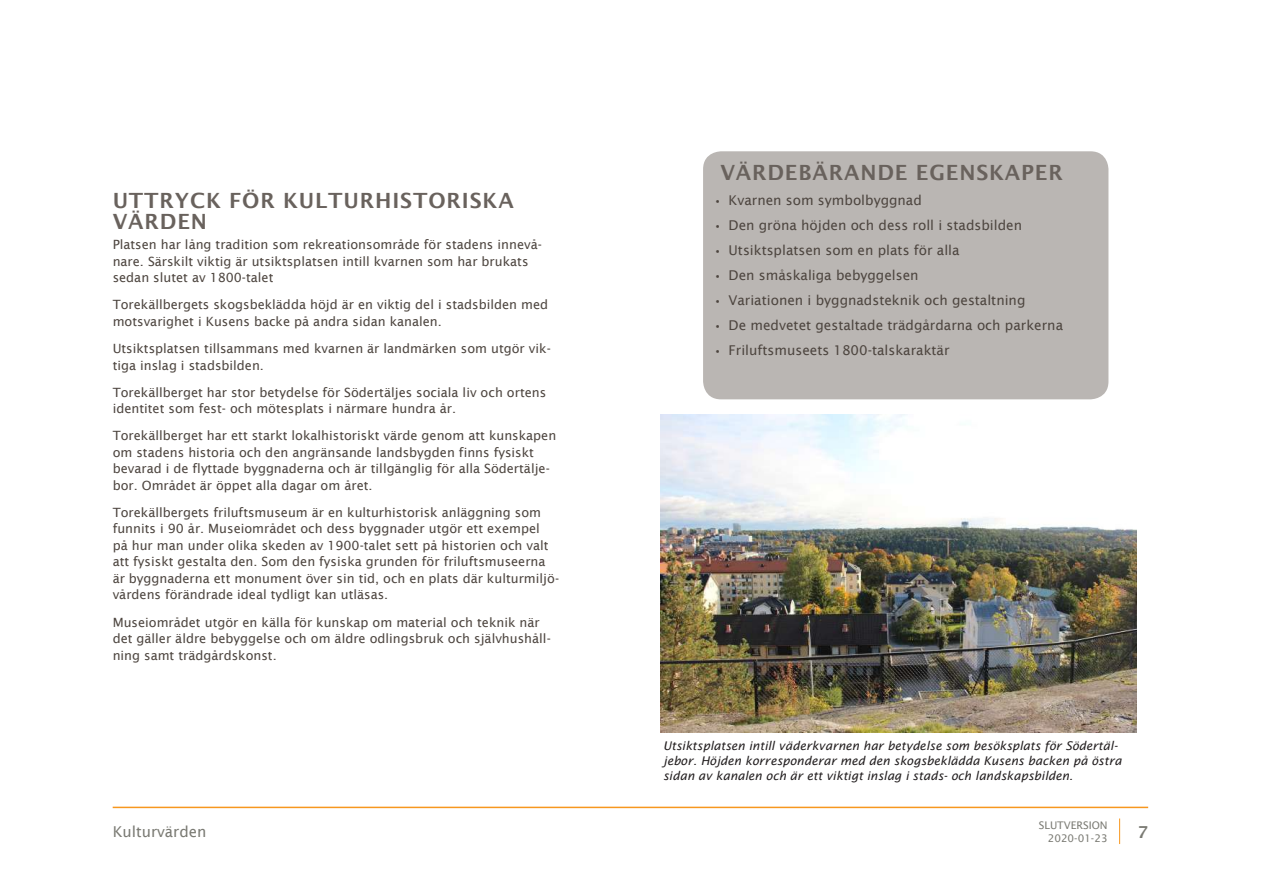
<style>
.page{position:relative;width:1263px;height:893px;background:#fff}
.page>*{position:absolute;margin:0;border:0;box-sizing:border-box;transform-origin:0 0}
.t1{font:600 21px/21px "Lucida Sans";letter-spacing:.04em;color:#69625d}
.t2{font:600 16.5px "Lucida Sans";color:#7a7a73}
.t3{font:15px "Lucida Sans";color:#7a7a73}
.t4{font:13.5px "Lucida Sans";color:#4d453f}
.t5{font:12.75px/16.5px "Lucida Sans";color:#4d453f}
.t6{font:italic 12px/15px "Lucida Sans";color:#231f20}
.t7{font:10.5px/12.6px "Lucida Sans";color:#7a7a73;text-align:right}
.s1{font-family:"Myriad Pro"}
</style>
<div class="page">
<hr style="left:113px;top:807px;width:1035px;height:1px;background:#f7971f">
<svg style="left:1119px;top:818px;width:1px;height:26px"></svg>
<div style="left:703px;top:151px;width:405px;height:248px;background:#bab6b3;border-radius:18px"></div>
<img style="left:660px;top:415px;width:477px;height:318px">
<h2 class="t1" style="left:113px;top:189px;width:403px">UTTRYCK FÖR KULTURHISTORISKA<br>VÄRDEN</h2>
<p class="t5" style="left:113px;top:236px;width:431px">Platsen har lång tradition som rekreationsområde för stadens innevå&shy;nare. Särskilt viktig är utsiktsplatsen intill kvarnen som har brukats sedan slutet av 1800-talet</p>
<p class="t5" style="left:113px;top:297px;width:437px">Torekällbergets skogsbeklädda höjd är en viktig del i stadsbilden med motsvarighet i Kusens backe på andra sidan kanalen.</p>
<p class="t5" style="left:113px;top:340px;width:440px">Utsiktsplatsen tillsammans med kvarnen är landmärken som utgör vik&shy;tiga inslag i stadsbilden.</p>
<p class="t5" style="left:113px;top:384px;width:435px">Torekällberget har stor betydelse för Södertäljes sociala liv och ortens identitet som fest- och mötesplats i närmare hundra år.</p>
<p class="t5" style="left:113px;top:427px;width:445px">Torekällberget har ett starkt lokalhistoriskt värde genom att kunskapen om stadens historia och den angränsande landsbygden finns fysiskt bevarad i de flyttade byggnaderna och är tillgänglig för alla Södertälje&shy;bor. Området är öppet alla dagar om året.</p>
<p class="t5" style="left:113px;top:504px;width:448px">Torekällbergets friluftsmuseum är en kulturhistorisk anläggning som funnits i 90 år. Museiområdet och dess byggnader utgör ett exempel<br>på hur man under olika skeden av 1900-talet sett på historien och valt att fysiskt gestalta den. Som den fysiska grunden för friluftsmuseerna är byggnaderna ett monument över sin tid, och en plats där kulturmiljö&shy;vårdens förändrade ideal tydligt kan utläsas.</p>
<p class="t5" style="left:113px;top:614px;width:440px">Museiområdet utgör en källa för kunskap om material och teknik när det gäller äldre bebyggelse och om äldre odlingsbruk och självhushåll&shy;ning samt trädgårdskonst.</p>
<p class="t1" style="left:720px;top:162px;width:344px">VÄRDEBÄRANDE EGENSKAPER</p>
<p class="t4" style="left:716px;top:193px;width:208px"><span class="s1">•</span> Kvarnen som symbolbyggnad</p>
<p class="t4" style="left:716px;top:218px;width:308px"><span class="s1">•</span> Den gröna höjden och dess roll i stadsbilden</p>
<p class="t4" style="left:716px;top:243px;width:245px"><span class="s1">•</span> Utsiktsplatsen som en plats för alla</p>
<p class="t4" style="left:716px;top:268px;width:204px"><span class="s1">•</span> Den småskaliga bebyggelsen</p>
<p class="t4" style="left:716px;top:293px;width:311px"><span class="s1">•</span> Variationen i byggnadsteknik och gestaltning</p>
<p class="t4" style="left:716px;top:318px;width:349px"><span class="s1">•</span> De medvetet gestaltade trädgårdarna och parkerna</p>
<p class="t4" style="left:716px;top:343px;width:235px"><span class="s1">•</span> Friluftsmuseets 1800-talskaraktär</p>
<p class="t6" style="left:663px;top:738px;width:460px">Utsiktsplatsen intill väderkvarnen har betydelse som besöksplats för Södertäl&shy;jebor. Höjden korresponderar med den skogsbeklädda Kusens backen på östra sidan av kanalen och är ett viktigt inslag i stads- och landskapsbilden.</p>
<p class="t7" style="left:1039px;top:819px;width:70px">SLUTVERSION<br>2020-01-23</p>
<p class="t3" style="left:113px;top:823px;width:95px">Kulturvärden</p>
<p class="t2" style="left:1137px;top:822px;width:12px">7</p>
</div>
